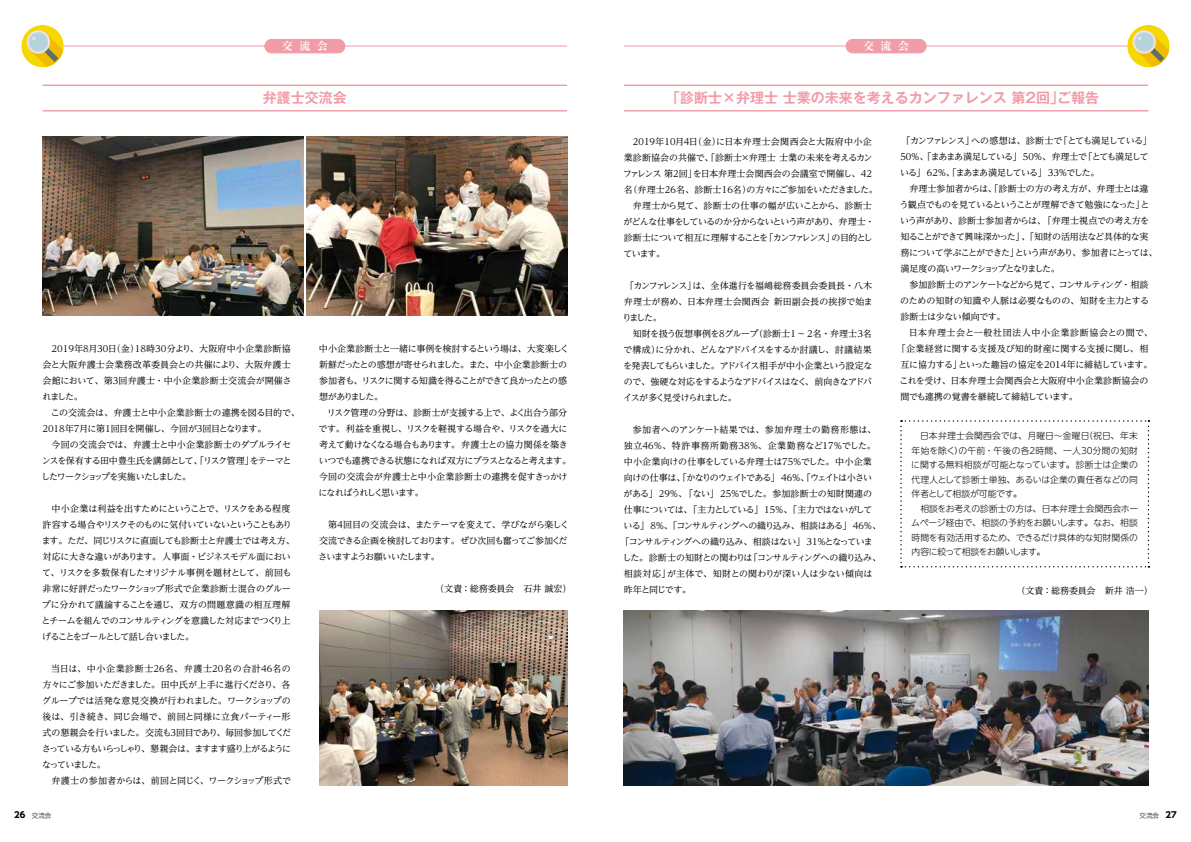
<style>
.page{position:relative;width:1191px;height:842px;background:#fff}
.page>*{position:absolute;margin:0;border:0;box-sizing:border-box;transform-origin:0 0}
.t1{font:700 14px "Gothic MB101 Pr 6 N De";color:#f19ca7}
.t2{font:700 expanded 11px "Ryumin Pr 6 N";letter-spacing:.6em;color:#fff}
.t3{font:9px/16px "UD Reimin Pr 6 N";letter-spacing:-.04em;color:#000;text-align:justify}
.t4{font:9px/16px "UD Reimin Pr 6 N";letter-spacing:-.075em;color:#000}
.t5{font:9px/16px "UD Reimin Pr 6 N";letter-spacing:-.06em;color:#000}
.t6{font:9px "UD Reimin Pr 6 N";letter-spacing:.01em;color:#000}
.t7{font:9px/16px "UD Reimin Pr 6 N";letter-spacing:-.095em;color:#000}
.t8{font:9px "UD Reimin Pr 6 N";color:#000}
.t9{font:9px "UD Reimin Pr 6 N";letter-spacing:-.02em;color:#000}
.t10{font:9px "UD Reimin Pr 6 N";letter-spacing:.015em;color:#000}
.t11{font:9px "UD Reimin Pr 6 N";letter-spacing:-.1em;color:#000}
.t12{font:9px "UD Reimin Pr 6 N";letter-spacing:-.07em;color:#000}
.t13{font:9px "UD Reimin Pr 6 N";letter-spacing:-.085em;color:#000}
.t14{font:9px "UD Reimin Pr 6 N";letter-spacing:-.065em;color:#000}
.t15{font:9px "UD Reimin Pr 6 N";letter-spacing:.04em;color:#000}
.t16{font:9px "UD Reimin Pr 6 N";letter-spacing:.005em;color:#000}
.t17{font:9px "UD Reimin Pr 6 N";letter-spacing:.03em;color:#000}
.t18{font:9px "UD Reimin Pr 6 N";letter-spacing:.07em;color:#000}
.t19{font:300 8.8px/14.5px "UD Shin M Go Pr 6 N";letter-spacing:-.01em;color:#000;text-align:justify}
.t20{font:300 6.5px "UD Shin Go NT Pr 6 N";color:#000}
.s1{font-weight:700;font-size:8.5px}
</style>
<div class="page">
<hr style="left:624px;top:46px;width:524px;height:1px;background:#f19ca7">
<div style="left:846px;top:39px;width:80px;height:14px;background:#f19ca7;border-radius:7px"></div>
<div style="left:845px;top:39px;width:81px;height:14px;border:1px solid #f19ca7;border-radius:7px"></div>
<hr style="left:43px;top:46px;width:524px;height:1px;background:#f19ca7">
<div style="left:265px;top:39px;width:80px;height:14px;background:#f19ca7;border-radius:7px"></div>
<div style="left:264px;top:39px;width:81px;height:14px;border:1px solid #f19ca7;border-radius:7px"></div>
<img style="left:624px;top:610px;width:524px;height:175px">
<div style="left:21px;top:25px;width:43px;height:42px;background:#f6d700;border-radius:50%"></div>
<svg style="left:26px;top:29px;width:37px;height:38px"></svg>
<svg style="left:1127px;top:25px;width:42px;height:42px"></svg>
<svg style="left:1131px;top:29px;width:38px;height:38px"></svg>
<hr style="left:43px;top:85px;width:524px;height:1px;background:#f19ca7">
<hr style="left:43px;top:110px;width:524px;height:2px;background:#f19ca7">
<hr style="left:624px;top:85px;width:524px;height:1px;background:#f19ca7">
<hr style="left:624px;top:110px;width:524px;height:2px;background:#f19ca7">
<img style="left:43px;top:136px;width:260px;height:179px">
<img style="left:319px;top:610px;width:248px;height:175px">
<img style="left:306px;top:136px;width:261px;height:179px">
<svg style="left:900px;top:420px;width:249px;height:147px"></svg>
<p class="t2" style="left:282px;top:38px;width:48px">交流会</p>
<p class="t2" style="left:863px;top:38px;width:48px">交流会</p>
<h1 class="t1" style="left:263px;top:86px;width:85px">弁護士交流会</h1>
<h1 class="t1" style="left:666px;top:86px;width:434px">「診断士×弁理士 士業の未来を考えるカンファレンス 第2回」ご報告</h1>
<p class="t7" style="left:900px;top:133px;width:253px">「カンファレンス」への感想は、診断士で「とても満足している」<br>50％、「まあまあ満足している」 50％、弁理士で「とても満足している」 62％、「まあまあ満足している」 33％でした。</p>
<p class="t3" style="left:899px;top:181px;width:260px;text-align:left;text-indent:10px">弁理士参加者からは、「診断士の方の考え方が、弁理士とは違う観点でものを見ているということが理解できて勉強になった」という声があり、診断士参加者からは、「弁理士視点での考え方を知ることができて興味深かった」、「知財の活用法など具体的な実務について学ぶことができた」という声があり、参加者にとっては、満足度の高いワークショップとなりました。</p>
<p class="t3" style="left:900px;top:277px;width:250px;text-indent:9px">参加診断士のアンケートなどから見て、コンサルティング・相談のための知財の知識や人脈は必要なものの、知財を主力とする診断士は少ない傾向です。</p>
<p class="t18" style="left:908px;top:326px;width:245px">日本弁理士会と一般社団法人中小企業診断協会との間で、</p>
<p class="t8" style="left:897px;top:342px;width:253px">「企業経営に関する支援及び知的財産に関する支援に関し、相</p>
<p class="t9" style="left:900px;top:358px;width:253px">互に協力する」といった趣旨の協定を2014年に締結しています。</p>
<p class="t10" style="left:899px;top:374px;width:250px">これを受け、日本弁理士会関西会と大阪府中小企業診断協会の</p>
<p class="t4" style="left:900px;top:389px;width:179px">間でも連携の覚書を継続して締結しています。</p>
<p class="t19" style="left:911px;top:428px;width:228px;text-indent:9px">日本弁理士会関西会では、月曜日～金曜日（祝日、年末年始を除く）の午前・午後の各2時間、一人30分間の知財に関する無料相談が可能となっています。診断士は企業の代理人として診断士単独、あるいは企業の責任者などの同伴者として相談が可能です。</p>
<p class="t19" style="left:911px;top:501px;width:228px;text-indent:9px">相談をお考えの診断士の方は、日本弁理士会関西会ホームページ経由で、相談の予約をお願いします。なお、相談時間を有効活用するため、できるだけ具体的な知財関係の内容に絞って相談をお願いします。</p>
<p class="t16" style="left:1016px;top:583px;width:138px">（文責：総務委員会　新井 浩一）</p>
<p class="t10" style="left:633px;top:134px;width:241px">2019年10月4日（金）に日本弁理士会関西会と大阪府中小企</p>
<p class="t8" style="left:624px;top:150px;width:250px">業診断協会の共催で、「診断士×弁理士 士業の未来を考えるカン</p>
<p class="t6" style="left:623px;top:166px;width:250px">ファレンス 第2回」を日本弁理士会関西会の会議室で開催し、42</p>
<p class="t9" style="left:624px;top:182px;width:255px">名（弁理士26名、診断士16名）の方々にご参加をいただきました。</p>
<p class="t6" style="left:633px;top:198px;width:241px">弁理士から見て、診断士の仕事の幅が広いことから、診断士</p>
<p class="t4" style="left:623px;top:213px;width:252px">がどんな仕事をしているのか分からないという声があり、弁理士・</p>
<p class="t4" style="left:624px;top:229px;width:250px">診断士について相互に理解することを「カンファレンス」の目的とし</p>
<p class="t3" style="left:623px;top:245px;width:43px">ています。</p>
<p class="t3" style="left:622px;top:277px;width:252px">「カンファレンス」は、全体進行を福嶋総務委員会委員長・八木弁理士が務め、日本弁理士会関西会 新田副会長の挨拶で始まりました。</p>
<p class="t3" style="left:623px;top:325px;width:251px;text-indent:10px">知財を扱う仮想事例を8グループ（診断士1～2名・弁理士3名で構成）に分かれ、どんなアドバイスをするか討議し、討議結果を発表してもらいました。アドバイス相手が中小企業という設定なので、強硬な対応をするようなアドバイスはなく、前向きなアドバイスが多く見受けられました。</p>
<p class="t17" style="left:633px;top:422px;width:245px">参加者へのアンケート結果では、参加弁理士の勤務形態は、</p>
<p class="t15" style="left:624px;top:438px;width:253px">独立46％、特許事務所勤務38％、企業勤務など17％でした。</p>
<p class="t8" style="left:624px;top:454px;width:250px">中小企業向けの仕事をしている弁理士は75％でした。中小企業</p>
<p class="t11" style="left:624px;top:470px;width:250px">向けの仕事は、「かなりのウェイトである」 46％、「ウェイトは小さい</p>
<p class="t6" style="left:623px;top:486px;width:250px">がある」29％、「ない」25％でした。参加診断士の知財関連の</p>
<p class="t4" style="left:624px;top:501px;width:250px">仕事については、「主力としている」 15％、「主力ではないがして</p>
<p class="t12" style="left:623px;top:518px;width:259px">いる」 8％、「コンサルティングへの織り込み、相談はある」 46％、</p>
<p class="t13" style="left:620px;top:534px;width:254px">「コンサルティングへの織り込み、相談はない」 31％となっていま</p>
<p class="t14" style="left:622px;top:550px;width:260px">した。診断士の知財との関わりは「コンサルティングへの織り込み、</p>
<p class="t6" style="left:624px;top:566px;width:250px">相談対応」が主体で、知財との関わりが深い人は少ない傾向は</p>
<p class="t7" style="left:624px;top:581px;width:69px">昨年と同じです。</p>
<p class="t3" style="left:42px;top:341px;width:250px;text-indent:7px">２０１９年8月30日（金）１８時３０分より、大阪府中小企業診断協会と大阪弁護士会業務改革委員会との共催により、大阪弁護士会館において、第3回弁護士・中小企業診断士交流会が開催されました。</p>
<p class="t3" style="left:41px;top:405px;width:260px;text-indent:10px">この交流会は、弁護士と中小企業診断士の連携を図る目的で、<br>２０１８年７月に第１回目を開催し、今回が3回目となります。</p>
<p class="t3" style="left:41px;top:437px;width:252px;text-indent:10px">今回の交流会では、弁護士と中小企業診断士のダブルライセンスを保有する田中豊生氏を講師として、「リスク管理」をテーマとしたワークショップを実施いたしました。</p>
<p class="t3" style="left:42px;top:501px;width:255px;text-align:left;text-indent:10px">中小企業は利益を出すためにということで、リスクをある程度許容する場合やリスクそのものに気付いていないということもあります。ただ、同じリスクに直面しても診断士と弁護士では考え方、対応に大きな違いがあります。人事面・ビジネスモデル面において、リスクを多数保有したオリジナル事例を題材として、前回も非常に好評だったワークショップ形式で企業診断士混合のグループに分かれて議論することを通じ、双方の問題意識の相互理解とチームを組んでのコンサルティングを意識した対応までつくり上げることをゴールとして話し合いました。</p>
<p class="t3" style="left:42px;top:661px;width:251px;text-indent:9px">当日は、中小企業診断士26名、弁護士20名の合計46名の方々にご参加いただきました。田中氏が上手に進行くださり、各グループでは活発な意見交換が行われました。ワークショップの後は、引き続き、同じ会場で、前回と同様に立食パーティー形式の懇親会を行いました。交流も3回目であり、毎回参加してくださっている方もいらっしゃり、懇親会は、ますます盛り上がるようになっていました。</p>
<p class="t5" style="left:52px;top:773px;width:241px">弁護士の参加者からは、前回と同じく、ワークショップ形式で</p>
<p class="t5" style="left:319px;top:341px;width:251px">中小企業診断士と一緒に事例を検討するという場は、大変楽しく新鮮だったとの感想が寄せられました。また、中小企業診断士の参加者も、リスクに関する知識を得ることができて良かったとの感想がありました。</p>
<p class="t3" style="left:318px;top:405px;width:254px;text-align:left;text-indent:8px">リスク管理の分野は、診断士が支援する上で、よく出合う部分です。利益を重視し、リスクを軽視する場合や、リスクを過大に考えて動けなくなる場合もあります。弁護士との協力関係を築きいつでも連携できる状態になれば双方にプラスとなると考えます。今回の交流会が弁護士と中小企業診断士の連携を促すきっかけになればうれしく思います。</p>
<p class="t4" style="left:318px;top:517px;width:252px;text-indent:10px">第４回目の交流会は、またテーマを変えて、学びながら楽しく交流できる企画を検討しております。ぜひ次回も奮ってご参加くださいますようお願いいたします。</p>
<p class="t16" style="left:435px;top:582px;width:138px">（文責：総務委員会　石井 誠宏）</p>
<p class="t20" style="left:14px;top:810px;width:39px"><span class="s1">26</span>　交流会</p>
<p class="t20" style="left:1139px;top:810px;width:39px">交流会　<span class="s1">27</span></p>
</div>
